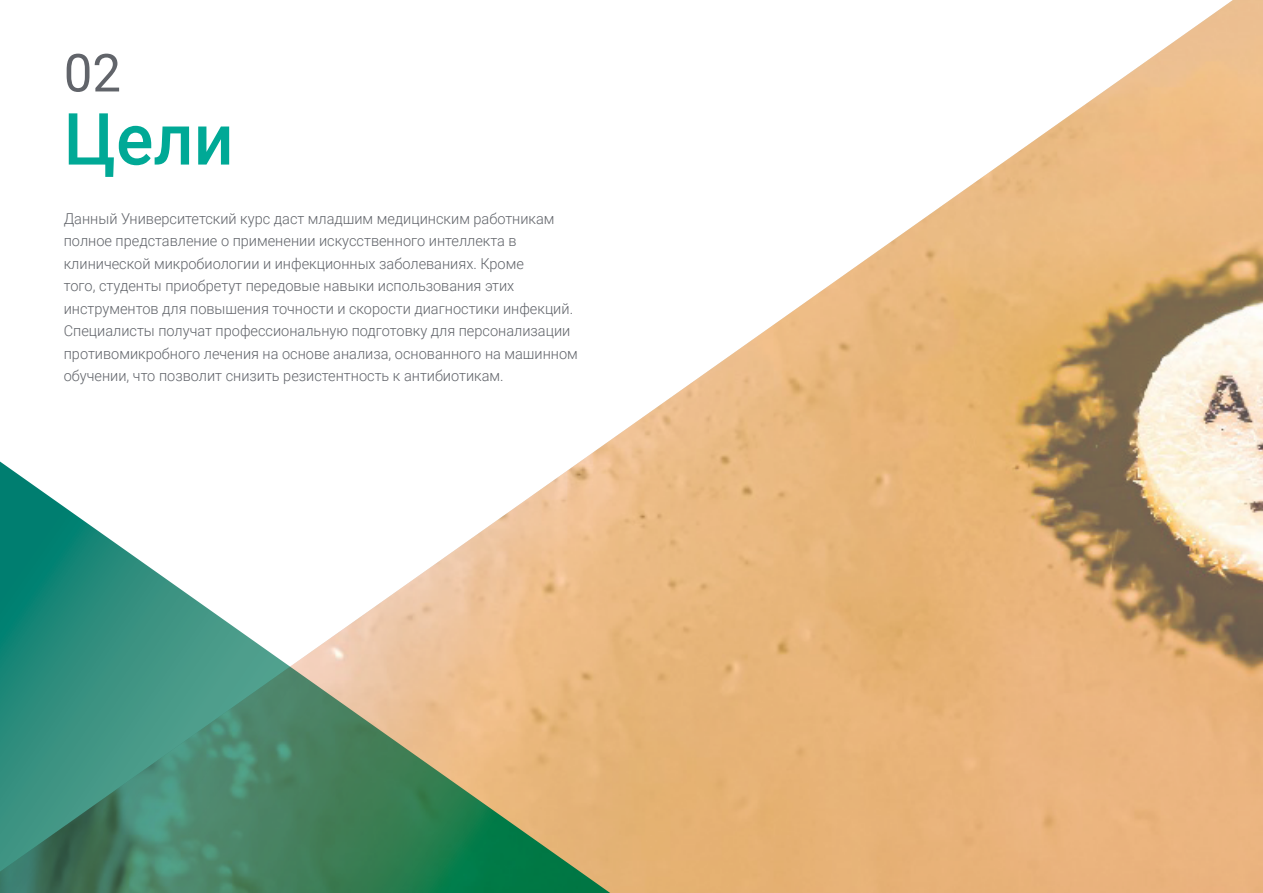
<style>
.page{position:relative;width:1263px;height:893px;background:#fff}
.page>*{position:absolute;margin:0;border:0;box-sizing:border-box;transform-origin:0 0}
.t1{font:500 72px "Roboto";color:#00a996}
.t2{font:52.5px "Roboto";color:#61646a}
.t3{font:300 15px/22.5px "Roboto";color:#61646a}
</style>
<div class="page">
<img style="left:602px;top:0;width:661px;height:893px">
<svg style="left:0;top:446px;width:640px;height:447px"></svg>
<h2 class="t2" style="left:64px;top:36px;width:59px">02</h2>
<h1 class="t1" style="left:64px;top:89px;width:171px">Цели</h1>
<p class="t3" style="left:64px;top:207px;width:515px">Данный Университетский курс даст младшим медицинским работникам полное представление о применении искусственного интеллекта в клинической микробиологии и инфекционных заболеваниях. Кроме<br>того, студенты приобретут передовые навыки использования этих инструментов для повышения точности и скорости диагностики инфекций.<br>Специалисты получат профессиональную подготовку для персонализации противомикробного лечения на основе анализа, основанного на машинном обучении, что позволит снизить резистентность к антибиотикам.</p>
</div>
